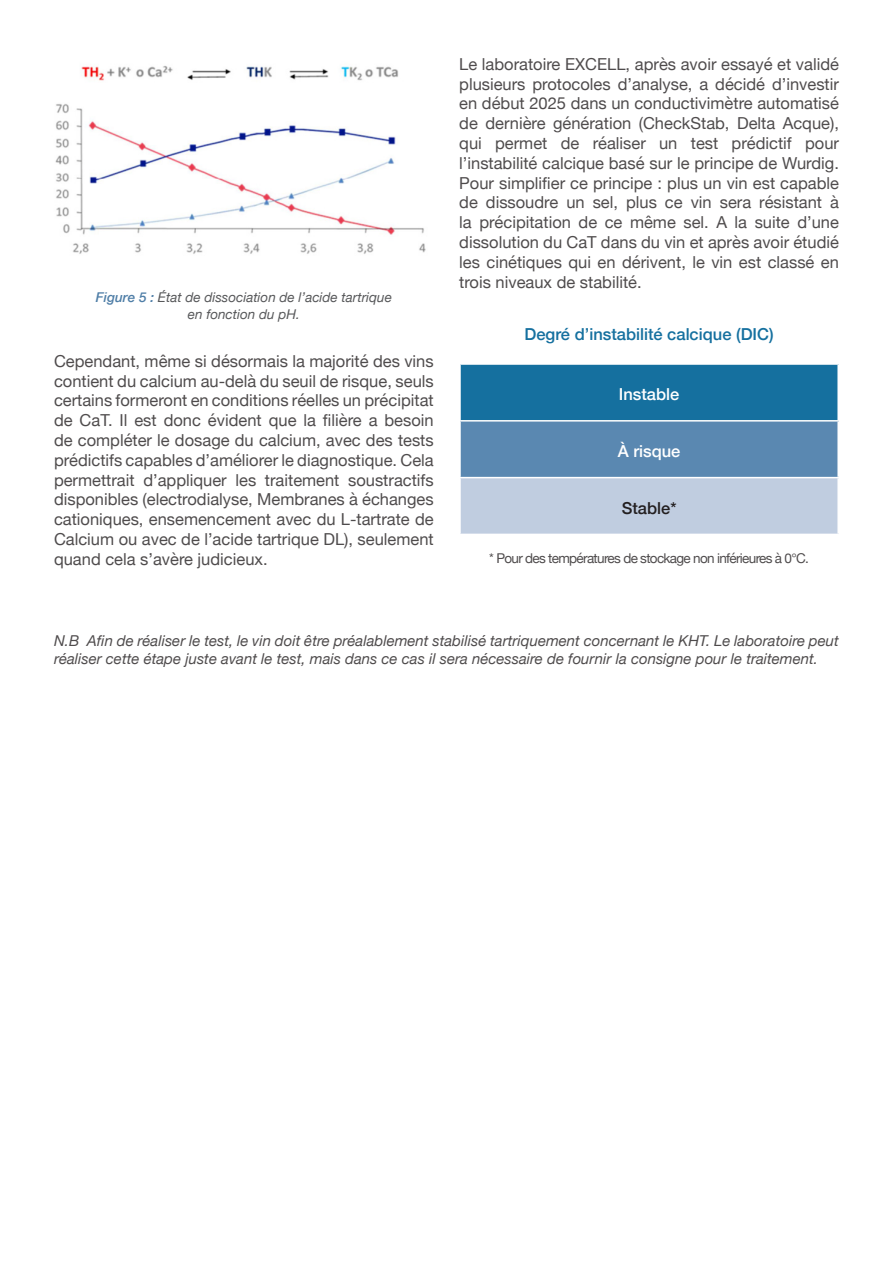
<style>
.page{position:relative;width:893px;height:1263px;background:#fff}
.page>*{position:absolute;margin:0;border:0;box-sizing:border-box;transform-origin:0 0}
.t1{font:16.5px/19.8px "Helvetica Neue";color:#231f20;text-align:justify}
.t2{font:500 16.5px "Helvetica Neue";color:#15709f}
.t3{font:500 16.5px "Helvetica Neue";color:#fff}
.t4{font:500 16.5px "Helvetica Neue";color:#231f20}
.t5{font:italic 15px/18px "Helvetica Neue";color:#231f20}
.t6{font:italic 13.5px "Helvetica Neue";color:#57585a}
.t7{font:13.5px "Helvetica Neue";letter-spacing:-.05em;color:#231f20}
.s1{font-weight:500;color:#4f7ea7}
</style>
<div class="page">
<img style="left:55px;top:66px;width:371px;height:188px">
<div style="left:460px;top:364px;width:378px;height:57px;background:#15709f"></div>
<div style="left:460px;top:421px;width:378px;height:57px;background:#5a88b1"></div>
<div style="left:460px;top:478px;width:378px;height:56px;background:#c0cde0"></div>
<hr style="left:459px;top:363px;width:380px;height:2px;background:#fff">
<hr style="left:459px;top:365px;width:2px;height:55px;background:#fff">
<hr style="left:837px;top:365px;width:2px;height:55px;background:#fff">
<hr style="left:459px;top:420px;width:380px;height:2px;background:#fff">
<hr style="left:459px;top:422px;width:2px;height:55px;background:#fff">
<hr style="left:837px;top:422px;width:2px;height:55px;background:#fff">
<hr style="left:459px;top:477px;width:380px;height:1px;background:#fff">
<hr style="left:459px;top:478px;width:2px;height:56px;background:#fff">
<hr style="left:837px;top:478px;width:2px;height:56px;background:#fff">
<p class="t6" style="left:96px;top:288px;width:298px"><span class="s1">Figure 5 :</span> État de dissociation de l’acide tartrique</p>
<p class="t6" style="left:188px;top:304px;width:114px">en fonction du pH.</p>
<p class="t1" style="left:54px;top:352px;width:381px">Cependant, même si désormais la majorité des vins contient du calcium au-delà du seuil de risque, seuls certains formeront en conditions réelles un précipitat de CaT. Il est donc évident que la filière a besoin de compléter le dosage du calcium, avec des tests prédictifs capables d’améliorer le diagnostique. Cela permettrait d’appliquer les traitement soustractifs disponibles (electrodialyse, Membranes à échanges cationiques, ensemencement avec du L-tartrate de Calcium ou avec de l’acide tartrique DL), seulement quand cela s’avère judicieux.</p>
<p class="t1" style="left:459px;top:55px;width:381px">Le laboratoire EXCELL, après avoir essayé et validé plusieurs protocoles d’analyse, a décidé d’investir en début 2025 dans un conductivimètre automatisé de dernière génération (CheckStab, Delta Acque), qui permet de réaliser un test prédictif pour l’instabilité calcique basé sur le principe de Wurdig.<br>Pour simplifier ce principe : plus un vin est capable de dissoudre un sel, plus ce vin sera résistant à la précipitation de ce même sel. A la suite d’une dissolution du CaT dans du vin et après avoir étudié les cinétiques qui en dérivent, le vin est classé en trois niveaux de stabilité.</p>
<p class="t2" style="left:524px;top:321px;width:251px">Degré d’instabilité calcique (DIC)</p>
<p class="t3" style="left:619px;top:381px;width:62px">Instable</p>
<p class="t3" style="left:618px;top:438px;width:64px">À risque</p>
<p class="t4" style="left:622px;top:495px;width:56px">Stable*</p>
<p class="t7" style="left:489px;top:548px;width:321px">* Pour des températures de stockage non inférieures à 0°C.</p>
<p class="t5" style="left:54px;top:632px;width:786px">N.B Afin de réaliser le test, le vin doit être préalablement stabilisé tartriquement concernant le KHT. Le laboratoire peut réaliser cette étape juste avant le test, mais dans ce cas il sera nécessaire de fournir la consigne pour le traitement.</p>
</div>
